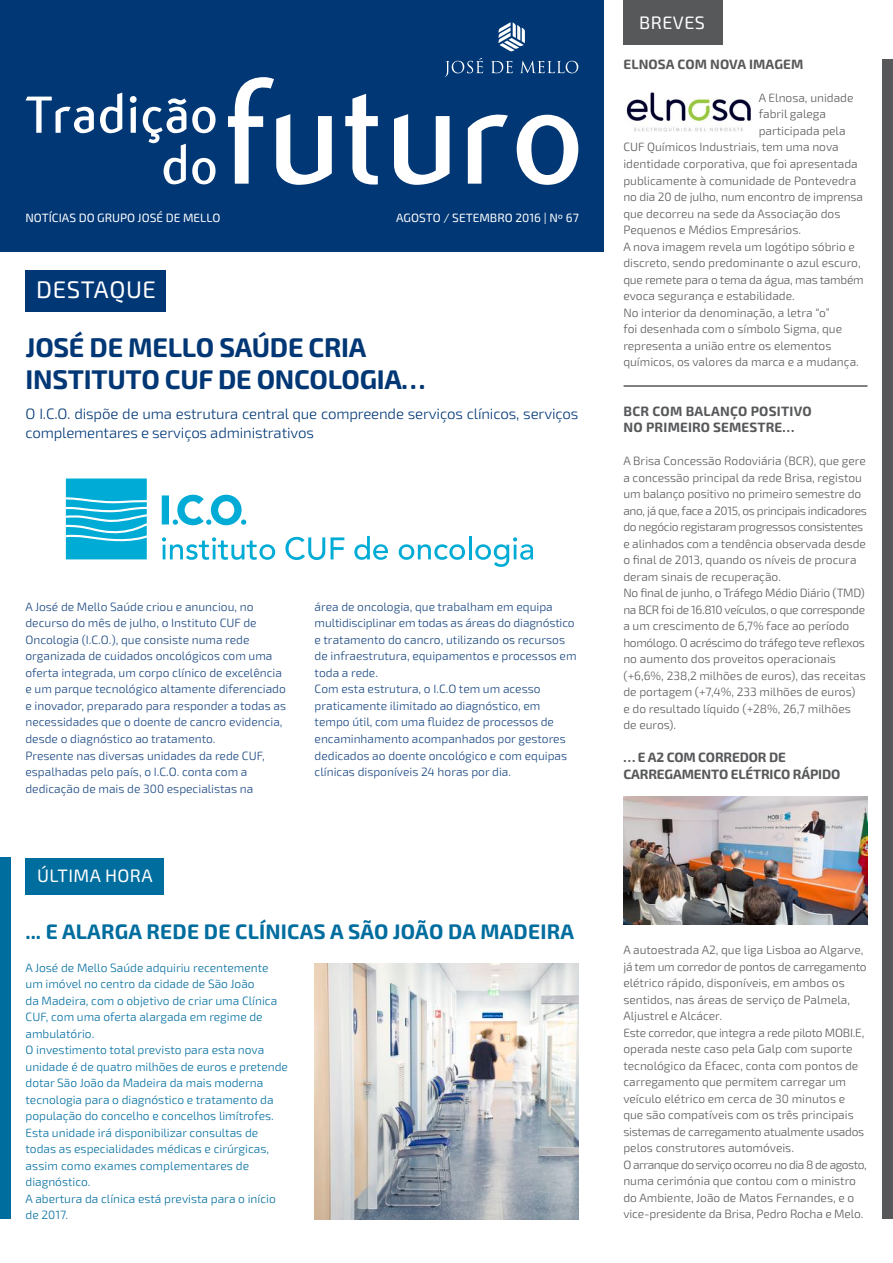
<style>
.page{position:relative;width:893px;height:1263px;background:#fff}
.page>*{position:absolute;margin:0;border:0;box-sizing:border-box;transform-origin:0 0}
.t1{font:700 27px/32.4px "Exo 2.0";letter-spacing:-.01em;color:#013775}
.t2{font:24px "Exo 2.0";letter-spacing:.025em;color:#fff}
.t3{font:700 21px "Exo 2.0";letter-spacing:.01em;color:#006d9f}
.t4{font:18px "Exo 2.0";letter-spacing:.025em;color:#fff}
.t5{font:300 15px/19.5px "Exo 2.0";letter-spacing:-.01em;color:#013775}
.t6{font:700 13.5px/16.5px "Exo 2.0";letter-spacing:.01em;color:#57585a}
.t7{font:700 13.5px/16.5px "Exo 2.0";letter-spacing:-.01em;color:#57585a}
.t8{font:300 12px/16.5px "Exo 2.0";color:#57585a}
.t9{font:300 12px/16.5px "Exo 2.0";color:#16447f}
.t10{font:300 12px/16.5px "Exo 2.0";color:#006d9f}
.t11{font:12px "Exo 2.0";color:#fff}
.t12{font:300 12px "Exo 2.0";letter-spacing:-.02em;color:#57585a}
</style>
<div class="page">
<div style="left:623px;top:0;width:99px;height:44px;background:#57585a"></div>
<div style="left:883px;top:60px;width:10px;height:1159px;background:#57585a"></div>
<hr style="left:624px;top:385px;width:243px;height:2px;background:#57585a">
<div style="left:0;top:0;width:604px;height:251px;background:#013775"></div>
<svg style="left:26px;top:93px;width:190px;height:91px"></svg>
<svg style="left:498px;top:22px;width:27px;height:29px"></svg>
<svg style="left:228px;top:58px;width:350px;height:127px"></svg>
<img style="left:626px;top:92px;width:125px;height:40px">
<img style="left:623px;top:796px;width:244px;height:128px">
<div style="left:0;top:858px;width:10px;height:361px;background:#006d9f"></div>
<img style="left:315px;top:963px;width:263px;height:256px">
<div style="left:25px;top:858px;width:139px;height:37px;background:#006d9f"></div>
<div style="left:25px;top:270px;width:141px;height:41px;background:#013775"></div>
<svg style="left:66px;top:478px;width:81px;height:81px"></svg>
<svg style="left:162px;top:537px;width:113px;height:23px"></svg>
<svg style="left:285px;top:537px;width:40px;height:23px"></svg>
<svg style="left:331px;top:537px;width:13px;height:22px"></svg>
<svg style="left:354px;top:536px;width:34px;height:24px"></svg>
<svg style="left:399px;top:544px;width:66px;height:16px"></svg>
<hr style="left:469px;top:536px;width:3px;height:23px;background:#00acd5">
<svg style="left:475px;top:537px;width:58px;height:30px"></svg>
<svg style="left:162px;top:495px;width:84px;height:30px"></svg>
<p class="t11" style="left:26px;top:210px;width:196px">NOTÍCIAS DO GRUPO JOSÉ DE MELLO</p>
<p class="t11" style="left:396px;top:210px;width:184px">AGOSTO / SETEMBRO 2016 | Nº 67</p>
<h2 class="t2" style="left:36px;top:276px;width:121px">DESTAQUE</h2>
<h1 class="t1" style="left:26px;top:331px;width:402px">JOSÉ DE MELLO SAÚDE CRIA<br>INSTITUTO CUF DE ONCOLOGIA…</h1>
<p class="t5" style="left:25px;top:404px;width:554px">O I.C.O. dispõe de uma estrutura central que compreende serviços clínicos, serviços complementares e serviços administrativos</p>
<p class="t9" style="left:25px;top:599px;width:262px">A José de Mello Saúde criou e anunciou, no decurso do mês de julho, o Instituto CUF de Oncologia (I.C.O.), que consiste numa rede organizada de cuidados oncológicos com uma oferta integrada, um corpo clínico de excelência e um parque tecnológico altamente diferenciado e inovador, preparado para responder a todas as necessidades que o doente de cancro evidencia, desde o diagnóstico ao tratamento.<br>Presente nas diversas unidades da rede CUF, espalhadas pelo país, o I.C.O. conta com a dedicação de mais de 300 especialistas na</p>
<h3 class="t4" style="left:37px;top:865px;width:117px">ÚLTIMA HORA</h3>
<p class="t9" style="left:315px;top:599px;width:263px">área de oncologia, que trabalham em equipa multidisciplinar em todas as áreas do diagnóstico e tratamento do cancro, utilizando os recursos de infraestrutura, equipamentos e processos em toda a rede.<br>Com esta estrutura, o I.C.O tem um acesso praticamente ilimitado ao diagnóstico, em tempo útil, com uma fluidez de processos de encaminhamento acompanhados por gestores dedicados ao doente oncológico e com equipas clínicas disponíveis 24 horas por dia.</p>
<h3 class="t3" style="left:26px;top:919px;width:550px">... E ALARGA REDE DE CLÍNICAS A SÃO JOÃO DA MADEIRA</h3>
<p class="t10" style="left:26px;top:959px;width:264px">A José de Mello Saúde adquiriu recentemente um imóvel no centro da cidade de São João<br>da Madeira, com o objetivo de criar uma Clínica CUF, com uma oferta alargada em regime de ambulatório.<br>O investimento total previsto para esta nova unidade é de quatro milhões de euros e pretende dotar São João da Madeira da mais moderna tecnologia para o diagnóstico e tratamento da população do concelho e concelhos limítrofes.<br>Esta unidade irá disponibilizar consultas de todas as especialidades médicas e cirúrgicas, assim como exames complementares de diagnóstico.<br>A abertura da clínica está prevista para o início de 2017.</p>
<h3 class="t4" style="left:639px;top:12px;width:67px">BREVES</h3>
<p class="t6" style="left:623px;top:56px;width:181px">ELNOSA COM NOVA IMAGEM</p>
<p class="t8" style="left:759px;top:90px;width:96px">A Elnosa, unidade</p>
<p class="t8" style="left:759px;top:106px;width:69px">fabril galega</p>
<p class="t8" style="left:759px;top:123px;width:88px">participada pela</p>
<p class="t8" style="left:623px;top:139px;width:217px">CUF Químicos Industriais, tem uma nova</p>
<p class="t8" style="left:623px;top:156px;width:236px">identidade corporativa, que foi apresentada</p>
<p class="t8" style="left:623px;top:172px;width:234px">publicamente à comunidade de Pontevedra</p>
<p class="t8" style="left:623px;top:189px;width:241px">no dia 20 de julho, num encontro de imprensa</p>
<p class="t8" style="left:623px;top:205px;width:219px">que decorreu na sede da Associação dos</p>
<p class="t8" style="left:623px;top:222px;width:179px">Pequenos e Médios Empresários.</p>
<p class="t8" style="left:623px;top:238px;width:233px">A nova imagem revela um logótipo sóbrio e</p>
<p class="t8" style="left:623px;top:255px;width:239px">discreto, sendo predominante o azul escuro,</p>
<p class="t12" style="left:623px;top:272px;width:242px">que remete para o tema da água, mas também</p>
<p class="t8" style="left:623px;top:288px;width:173px">evoca segurança e estabilidade.</p>
<p class="t8" style="left:623px;top:304px;width:208px">No interior da denominação, a letra “o”</p>
<p class="t8" style="left:623px;top:321px;width:220px">foi desenhada com o símbolo Sigma, que</p>
<p class="t8" style="left:623px;top:337px;width:210px">representa a união entre os elementos</p>
<p class="t8" style="left:623px;top:354px;width:237px">químicos, os valores da marca e a mudança.</p>
<p class="t6" style="left:623px;top:403px;width:190px">BCR COM BALANÇO POSITIVO<br>NO PRIMEIRO SEMESTRE…</p>
<p class="t8" style="left:623px;top:453px;width:245px">A Brisa Concessão Rodoviária (BCR), que gere a concessão principal da rede Brisa, registou um balanço positivo no primeiro semestre do ano, já que, face a 2015, os principais indicadores do negócio registaram progressos consistentes e alinhados com a tendência observada desde o final de 2013, quando os níveis de procura deram sinais de recuperação.<br>No final de junho, o Tráfego Médio Diário (TMD) na BCR foi de 16.810 veículos, o que corresponde a um crescimento de 6,7% face ao período homólogo. O acréscimo do tráfego teve reflexos no aumento dos proveitos operacionais (+6,6%, 238,2 milhões de euros), das receitas de portagem (+7,4%, 233 milhões de euros)<br>e do resultado líquido (+28%, 26,7 milhões de euros).</p>
<p class="t7" style="left:623px;top:749px;width:218px">… E A2 COM CORREDOR DE<br>CARREGAMENTO ELÉTRICO RÁPIDO</p>
<p class="t8" style="left:623px;top:942px;width:245px">A autoestrada A2, que liga Lisboa ao Algarve, já tem um corredor de pontos de carregamento elétrico rápido, disponíveis, em ambos os sentidos, nas áreas de serviço de Palmela, Aljustrel e Alcácer.<br>Este corredor, que integra a rede piloto MOBI.E, operada neste caso pela Galp com suporte tecnológico da Efacec, conta com pontos de carregamento que permitem carregar um veículo elétrico em cerca de 30 minutos e que são compatíveis com os três principais sistemas de carregamento atualmente usados pelos construtores automóveis.<br>O arranque do serviço ocorreu no dia 8 de agosto, numa cerimónia que contou com o ministro do Ambiente, João de Matos Fernandes, e o vice-presidente da Brisa, Pedro Rocha e Melo.</p>
</div>
